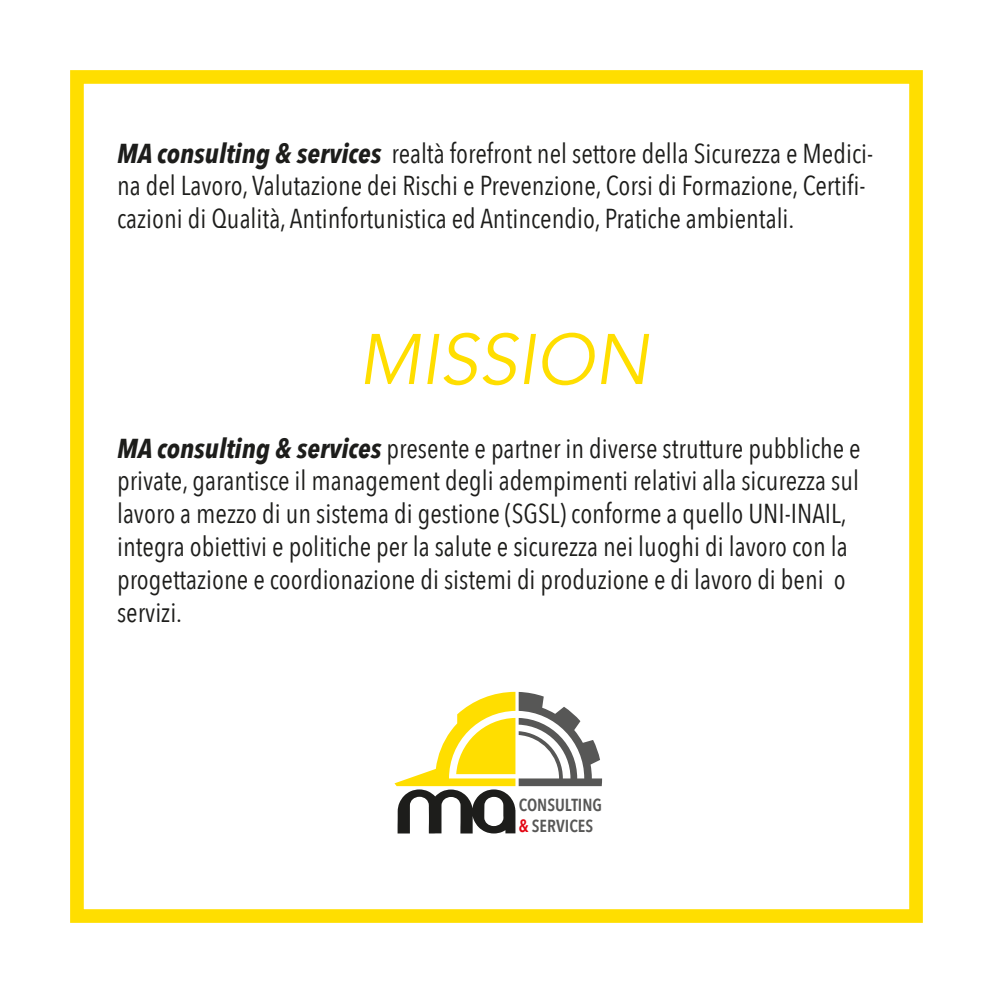
<style>
.page{position:relative;width:993px;height:993px;background:#fff}
.page>*{position:absolute;margin:0;border:0;box-sizing:border-box;transform-origin:0 0}
.t1{font:italic 70.7px "Avenir";color:#ffde00}
.t2{font:27.3px/32.7px "Avenir Next Condensed";color:#1d1d1b}
.t3{font:600 17.5px/20.8px "Avenir Next Condensed";color:#575756}
.s1{font-weight:700;font-style:italic}
.s2{color:#e30613}
</style>
<div class="page">
<div style="left:70px;top:70px;width:852px;height:852px;border:14px solid #ffde00"></div>
<svg style="left:394px;top:691px;width:208px;height:142px"></svg>
<p class="t2" style="left:117px;top:135px;width:757px"><span class="s1">MA consulting &amp; services</span> realtà forefront nel settore della Sicurezza e Medici&shy;na del Lavoro, Valutazione dei Rischi e Prevenzione, Corsi di Formazione, Certifi&shy;cazioni di Qualità, Antinfortunistica ed Antincendio, Pratiche ambientali.</p>
<h1 class="t1" style="left:358px;top:317px;width:292px">MISSION</h1>
<p class="t2" style="left:117px;top:430px;width:745px"><span class="s1">MA consulting &amp; services</span> presente e partner in diverse strutture pubbliche e private, garantisce il management degli adempimenti relativi alla sicurezza sul lavoro a mezzo di un sistema di gestione (SGSL) conforme a quello UNI-INAIL, integra obiettivi e politiche per la salute e sicurezza nei luoghi di lavoro con la progettazione e coordionazione di sistemi di produzione e di lavoro di beni o servizi.</p>
<p class="t3" style="left:518px;top:794px;width:85px">CONSULTING <span class="s2">&amp;</span> SERVICES</p>
</div>
